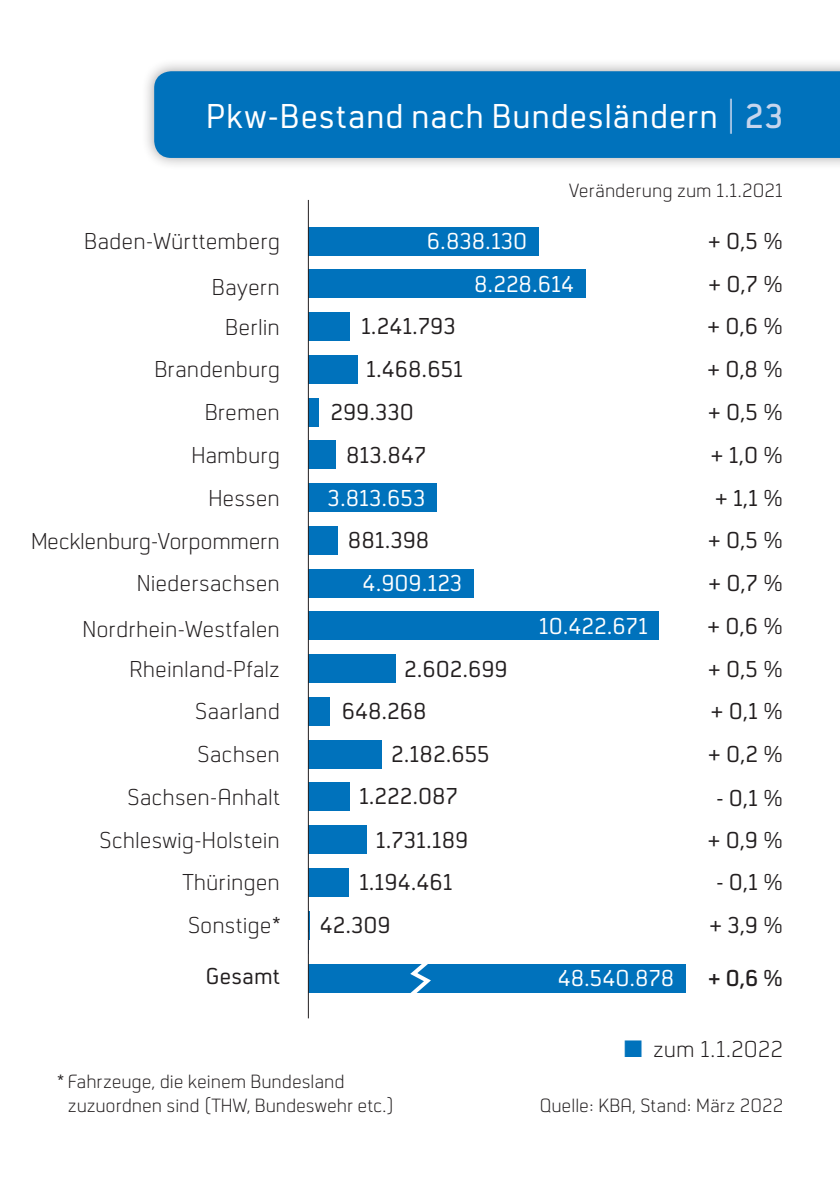
<style>
.page{position:relative;width:840px;height:1191px;background:#fff}
.page>*{position:absolute;margin:0;border:0;box-sizing:border-box;transform-origin:0 0}
.t1{font:36px "Neustadt";letter-spacing:.015em;color:#fff}
.t2{font:300 24px "Neustadt";color:#231f20}
.t3{font:24px/42.8px "Neustadt";color:#231f20;text-align:center}
.t4{font:24px "Neustadt";color:#fff}
.t5{font:600 24px "Neustadt";color:#231f20}
.t6{font:300 20px/24px "Neustadt";letter-spacing:-.005em;color:#231f20}
.s1{font-weight:300;color:#c6d5ed}
.s2{font-weight:600;color:#c6d5ed}
.s3{color:#0072bc}
</style>
<div class="page">
<div style="left:141px;top:59px;width:698px;height:112px;background:#231f20;opacity:.4"></div>
<div style="left:154px;top:71px;width:685px;height:87px;background:#0072bc"></div>
<div style="left:308px;top:227px;width:230px;height:28px;background:#0072bc"></div>
<div style="left:308px;top:611px;width:351px;height:29px;background:#0072bc"></div>
<div style="left:308px;top:312px;width:42px;height:29px;background:#0072bc"></div>
<div style="left:308px;top:697px;width:22px;height:28px;background:#0072bc"></div>
<div style="left:308px;top:398px;width:10px;height:28px;background:#0072bc"></div>
<div style="left:308px;top:782px;width:41px;height:29px;background:#0072bc"></div>
<div style="left:308px;top:483px;width:128px;height:29px;background:#0072bc"></div>
<div style="left:308px;top:868px;width:40px;height:28px;background:#0072bc"></div>
<div style="left:308px;top:270px;width:277px;height:28px;background:#0072bc"></div>
<div style="left:308px;top:654px;width:88px;height:28px;background:#0072bc"></div>
<div style="left:308px;top:355px;width:49px;height:28px;background:#0072bc"></div>
<div style="left:308px;top:740px;width:73px;height:28px;background:#0072bc"></div>
<div style="left:308px;top:440px;width:27px;height:29px;background:#0072bc"></div>
<div style="left:308px;top:825px;width:58px;height:28px;background:#0072bc"></div>
<div style="left:308px;top:526px;width:30px;height:28px;background:#0072bc"></div>
<div style="left:308px;top:569px;width:165px;height:28px;background:#0072bc"></div>
<div style="left:308px;top:964px;width:377px;height:28px;background:#0072bc"></div>
<svg style="left:401px;top:964px;width:37px;height:29px"></svg>
<hr style="left:307px;top:200px;width:2px;height:818px;background:#231f20">
<h1 class="t1" style="left:206px;top:97px;width:578px">Pkw-Bestand nach Bundesländern <span class="s1">|</span> <span class="s2">23</span></h1>
<p class="t6" style="left:568px;top:179px;width:216px">Veränderung zum 1.1.2021</p>
<p class="t2" style="left:84px;top:229px;width:197px">Baden-Württemberg</p>
<p class="t4" style="left:426px;top:228px;width:102px">6.838.130</p>
<p class="t3" style="left:707px;top:220px;width:77px">+ 0,5 %</p>
<p class="t2" style="left:212px;top:274px;width:70px">Bayern</p>
<p class="t2" style="left:225px;top:314px;width:56px">Berlin</p>
<p class="t2" style="left:154px;top:357px;width:127px">Brandenburg</p>
<p class="t2" style="left:204px;top:400px;width:77px">Bremen</p>
<p class="t2" style="left:191px;top:442px;width:90px">Hamburg</p>
<p class="t2" style="left:208px;top:485px;width:73px">Hessen</p>
<p class="t2" style="left:31px;top:528px;width:250px">Mecklenburg-Vorpommern</p>
<p class="t2" style="left:137px;top:571px;width:145px">Niedersachsen</p>
<p class="t2" style="left:82px;top:616px;width:199px">Nordrhein-Westfalen</p>
<p class="t2" style="left:129px;top:656px;width:152px">Rheinland-Pfalz</p>
<p class="t2" style="left:195px;top:699px;width:86px">Saarland</p>
<p class="t2" style="left:197px;top:741px;width:84px">Sachsen</p>
<p class="t2" style="left:127px;top:784px;width:154px">Sachsen-Anhalt</p>
<p class="t2" style="left:99px;top:827px;width:182px">Schleswig-Holstein</p>
<p class="t2" style="left:182px;top:870px;width:99px">Thüringen</p>
<p class="t2" style="left:188px;top:912px;width:93px">Sonstige*</p>
<p class="t3" style="left:206px;top:955px;width:76px">Gesamt</p>
<p class="t3" style="left:361px;top:306px;width:96px">1.241.793</p>
<p class="t3" style="left:366px;top:348px;width:98px">1.468.651</p>
<p class="t3" style="left:330px;top:391px;width:85px">299.330</p>
<p class="t3" style="left:346px;top:434px;width:82px">813.847</p>
<p class="t4" style="left:327px;top:485px;width:99px">3.813.653</p>
<p class="t3" style="left:347px;top:519px;width:83px">881.398</p>
<p class="t4" style="left:362px;top:570px;width:101px">4.909.123</p>
<p class="t4" style="left:474px;top:271px;width:101px">8.228.614</p>
<p class="t4" style="left:538px;top:613px;width:111px">10.422.671</p>
<p class="t3" style="left:341px;top:648px;width:167px;text-align:left;text-indent:62px">2.602.699<br>648.268</p>
<p class="t3" style="left:391px;top:733px;width:100px">2.182.655</p>
<p class="t3" style="left:359px;top:775px;width:100px">1.222.087</p>
<p class="t3" style="left:376px;top:818px;width:94px">1.731.189</p>
<p class="t3" style="left:359px;top:861px;width:95px">1.194.461</p>
<p class="t3" style="left:319px;top:904px;width:72px">42.309</p>
<p class="t4" style="left:557px;top:966px;width:118px">48.540.878</p>
<p class="t3" style="left:706px;top:263px;width:78px">+ 0,7 % + 0,6 % + 0,8 % + 0,5 % + 1,0 % + 1,1 % + 0,5 % + 0,7 % + 0,6 % + 0,5 % + 0,1 % + 0,2 %</p>
<p class="t3" style="left:707px;top:777px;width:77px">- 0,1 % + 0,9 %</p>
<p class="t3" style="left:708px;top:861px;width:76px;text-align:left">- 0,1 % + 3,9 %</p>
<p class="t5" style="left:707px;top:965px;width:77px">+ 0,6 %</p>
<p class="t2" style="left:623px;top:1036px;width:160px"><span class="s3">■</span> zum 1.1.2022</p>
<p class="t6" style="left:68px;top:1069px;width:327px;text-indent:-11px">* Fahrzeuge, die keinem Bundesland zuzuordnen sind (THW, Bundeswehr etc.)</p>
<p class="t6" style="left:539px;top:1093px;width:245px">Quelle: KBA, Stand: März 2022</p>
</div>
